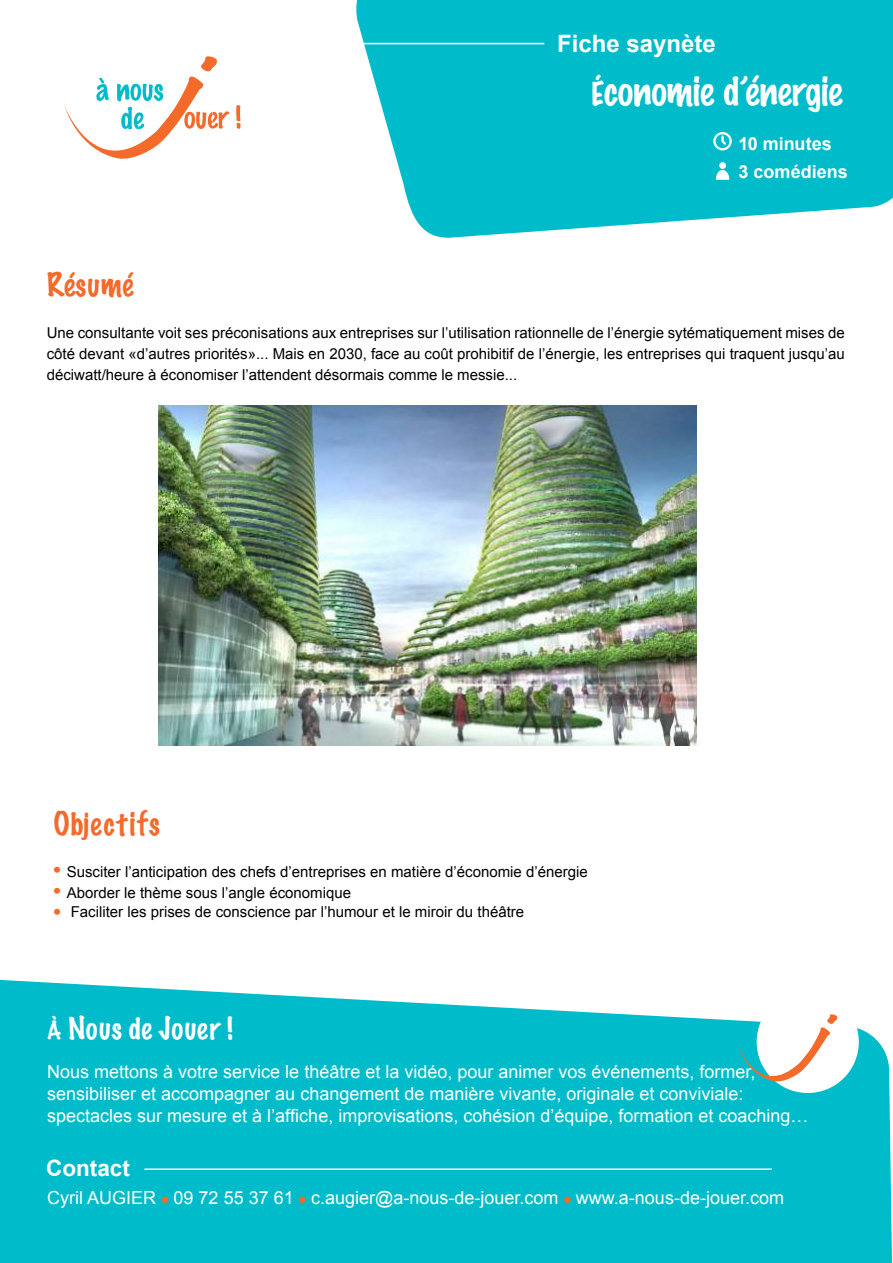
<style>
.page{position:relative;width:893px;height:1263px;background:#fff}
.page>*{position:absolute;margin:0;border:0;box-sizing:border-box;transform-origin:0 0}
.t1{font:100 37.5px "Marker Felt";letter-spacing:-.01em;color:#fff}
.t2{font:100 30px "Marker Felt";letter-spacing:.045em;color:#f36a2b}
.t3{font:100 30px "Marker Felt";letter-spacing:.025em;color:#f36a2b}
.t4{font:100 28.5px "Marker Felt";letter-spacing:.025em;color:#fff}
.t5{font:700 24px "Arial";color:#fff}
.t6{font:700 22.5px "Arial";color:#fff}
.t7{font:18px/21.6px "Arial";color:#fff}
.t8{font:700 18px/27.2px "Arial";color:#fff}
.t9{font:15px/21px "Arial";color:#000;text-align:justify}
.s1{font-weight:700;font-size:21px;color:#f36a2b}
.s2{font-size:15px;color:#f36a2b}
</style>
<div class="page">
<svg style="left:356px;top:0;width:537px;height:238px;background:#1dc3d0"></svg>
<svg style="left:64px;top:56px;width:177px;height:103px"></svg>
<svg style="left:0;top:979px;width:892px;height:284px;background:#16c1cf"></svg>
<hr style="left:144px;top:1168px;width:628px;height:2px;background:#fff">
<div style="left:757px;top:991px;width:102px;height:102px;background:#fff;border-radius:50%"></div>
<svg style="left:738px;top:1014px;width:99px;height:86px"></svg>
<hr style="left:344px;top:43px;width:200px;height:1px;background:#fff">
<svg style="left:716px;top:162px;width:13px;height:18px"></svg>
<svg style="left:713px;top:132px;width:19px;height:18px"></svg>
<img style="left:158px;top:405px;width:539px;height:340px">
<h3 class="t5" style="left:557px;top:28px;width:160px">Fiche saynète</h3>
<h1 class="t1" style="left:591px;top:61px;width:253px">Économie d’énergie</h1>
<p class="t8" style="left:738px;top:131px;width:111px">10 minutes<br>3 comédiens</p>
<h2 class="t3" style="left:47px;top:261px;width:88px">Résumé</h2>
<p class="t9" style="left:47px;top:322px;width:799px">Une consultante voit ses préconisations aux entreprises sur l’utilisation rationnelle de l’énergie sytématiquement mises de côté devant «d’autres priorités»... Mais en 2030, face au coût prohibitif de l’énergie, les entreprises qui traquent jusqu’au déciwatt/heure à économiser l’attendent désormais comme le messie...</p>
<h2 class="t2" style="left:54px;top:800px;width:108px">Objectifs</h2>
<p class="t9" style="left:54px;top:862px;width:536px"><span class="s1">•</span> Susciter l’anticipation des chefs d’entreprises en matière d’économie d’énergie</p>
<p class="t9" style="left:54px;top:883px;width:299px"><span class="s1">•</span> Aborder le thème sous l’angle économique</p>
<p class="t9" style="left:54px;top:901px;width:472px"><span class="s1">•</span> Faciliter les prises de conscience par l’humour et le miroir du théâtre</p>
<h3 class="t4" style="left:47px;top:1006px;width:187px">À Nous de Jouer !</h3>
<p class="t7" style="left:47px;top:1061px;width:763px">Nous mettons à votre service le théâtre et la vidéo, pour animer vos événements, former, sensibiliser et accompagner au changement de manière vivante, originale et conviviale: spectacles sur mesure et à l’affiche, improvisations, cohésion d’équipe, formation et coaching…</p>
<h3 class="t6" style="left:46px;top:1153px;width:85px">Contact</h3>
<p class="t7" style="left:47px;top:1187px;width:738px">Cyril AUGIER <span class="s2">●</span> 09 72 55 37 61 <span class="s2">●</span> c.augier@a-nous-de-jouer.com <span class="s2">●</span> www.a-nous-de-jouer.com</p>
</div>
